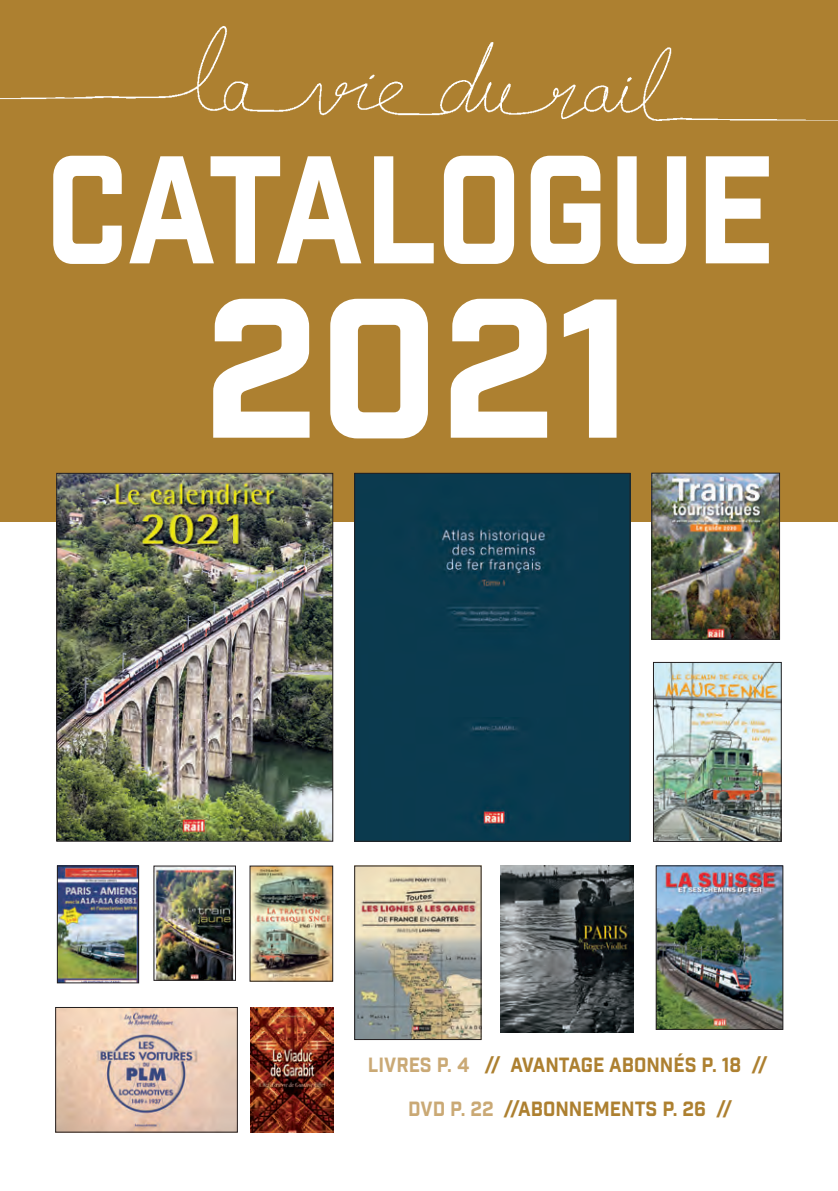
<style>
.page{position:relative;width:838px;height:1191px;background:#fff}
.page>*{position:absolute;margin:0;border:0;box-sizing:border-box;transform-origin:0 0}
.t1{font:191.8px "Industry Inc Base";color:#fff}
.t2{font:148.6px "Industry Inc Base";letter-spacing:-.005em;color:#fff;scale:.9 1}
.t3{font:20px "Industry Inc Base";color:#ad8030;scale:.95 1}
.s1{color:#caa975}
</style>
<div class="page">
<div style="left:0;top:0;width:838px;height:522px;background:#ad8030"></div>
<img style="left:0;top:26px;width:806px;height:94px">
<img style="left:501px;top:865px;width:133px;height:167px">
<img style="left:58px;top:475px;width:273px;height:364px">
<div style="left:56px;top:473px;width:277px;height:368px;border:1px solid #231f20"></div>
<div style="left:356px;top:475px;width:272px;height:364px;background:#0b3a4e"></div>
<div style="left:354px;top:473px;width:276px;height:368px;border:1px solid #231f20"></div>
<img style="left:654px;top:475px;width:124px;height:162px">
<div style="left:652px;top:473px;width:128px;height:166px;border:1px solid #231f20"></div>
<img style="left:655px;top:664px;width:124px;height:175px">
<div style="left:653px;top:662px;width:128px;height:179px;border:1px solid #231f20"></div>
<img style="left:356px;top:867px;width:123px;height:170px">
<div style="left:354px;top:865px;width:127px;height:174px;border:1px solid #231f20"></div>
<img style="left:57px;top:1009px;width:179px;height:121px">
<div style="left:55px;top:1007px;width:183px;height:125px;border:1px solid #231f20"></div>
<img style="left:252px;top:867px;width:79px;height:112px">
<img style="left:156px;top:867px;width:78px;height:111px">
<div style="left:154px;top:865px;width:82px;height:115px;border:1px solid #231f20"></div>
<img style="left:59px;top:867px;width:78px;height:114px">
<div style="left:57px;top:865px;width:82px;height:118px;border:1px solid #231f20"></div>
<img style="left:250px;top:1007px;width:83px;height:125px">
<img style="left:658px;top:867px;width:123px;height:160px">
<div style="left:656px;top:865px;width:127px;height:164px;border:1px solid #231f20"></div>
<h2 class="t2" style="left:45px;top:121px;width:813px">CATALOGUE</h2>
<h1 class="t1" style="left:202px;top:253px;width:434px">2021</h1>
<p class="t3" style="left:368px;top:1052px;width:422px"><span class="s1">LIVRES P. 4</span> // AVANTAGE ABONNÉS P. 18 //</p>
<p class="t3" style="left:408px;top:1096px;width:343px"><span class="s1">DVD P. 22</span> //ABONNEMENTS P. 26 //</p>
</div>
